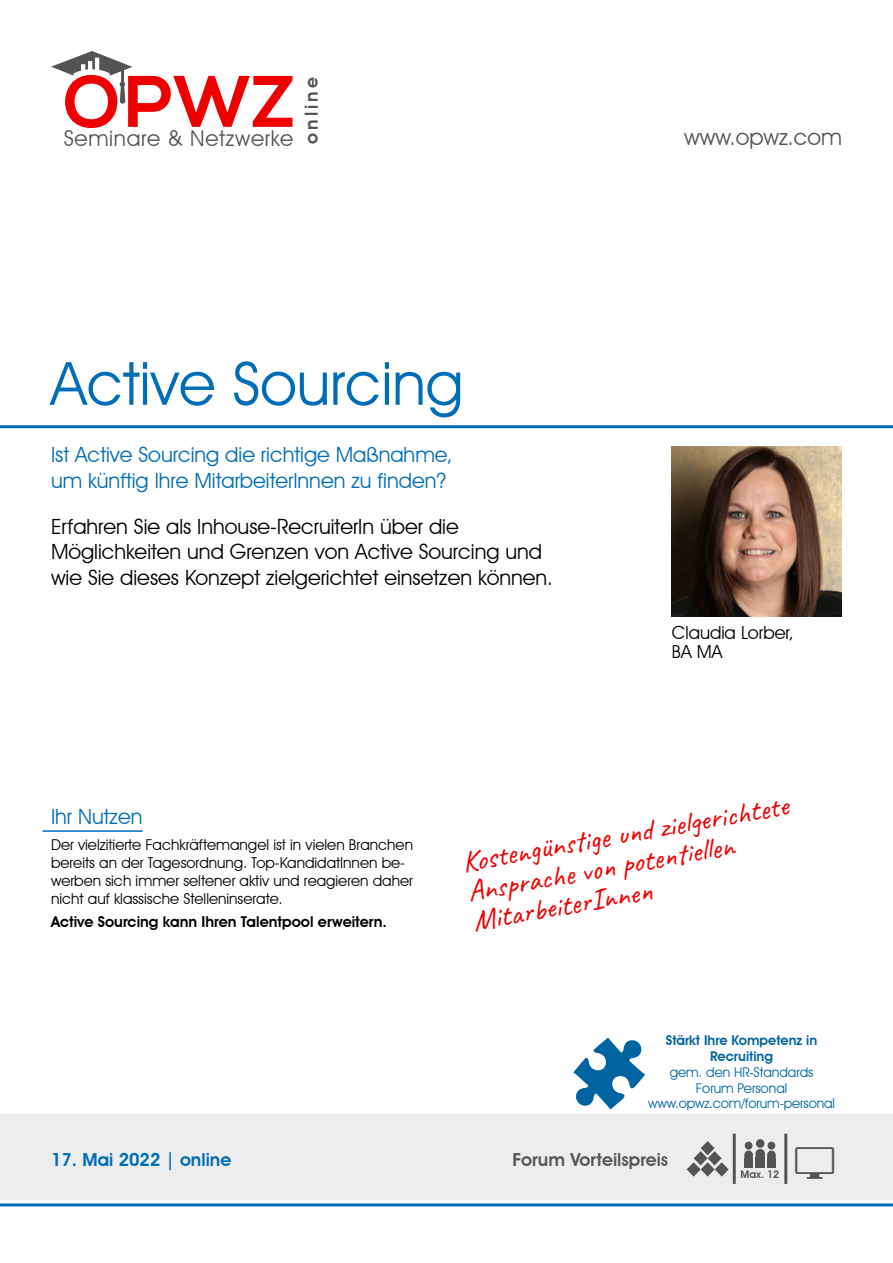
<style>
.page{position:relative;width:893px;height:1263px;background:#fff}
.page>*{position:absolute;margin:0;border:0;box-sizing:border-box;transform-origin:0 0}
.t1{font:700 72.75px "Nexa";color:#e00}
.t2{font:60px "Avant Garde IT Cby BT";color:#006db7}
.t3{font:30px/30px "Caveat";color:#e00}
.t4{font:22.5px "Avant Garde IT Cby BT";color:#545454}
.t5{font:21.75px "Avant Garde IT Cby BT";letter-spacing:.03em;color:#545454}
.t6{font:21px/25.2px "Avant Garde IT Cby BT";color:#000}
.t7{font:21px/25.2px "Avant Garde IT Cby BT";color:#006db7}
.t8{font:600 18px "Avant Garde IT Cby BT";color:#575756}
.t9{font:18px/19.5px "Avant Garde IT Cby BT";color:#000}
.t10{font:600 18px "Avant Garde IT Cby BT";color:#006db7}
.t11{font:600 18px "Avant Garde IT Cby BT";letter-spacing:.17em;color:#545454}
.t12{font:15px/18px "Avant Garde IT Cby BT";color:#000}
.t13{font:600 15px "Avant Garde IT Cby BT";color:#000}
.t14{font:13.5px/15.8px "Avant Garde IT Cby BT";color:#0064a0;text-align:center}
.t15{font:600 13.5px/15.8px "Avant Garde IT Cby BT";color:#0064a0;text-align:center}
.t16{font:600 10.5px "Avant Garde IT Cby BT";color:#545454}
</style>
<div class="page">
<hr style="left:0;top:425px;width:893px;height:3px;background:#006db7">
<hr style="left:0;top:1203px;width:893px;height:3px;background:#006db7">
<svg style="left:51px;top:51px;width:81px;height:53px"></svg>
<div style="left:0;top:1114px;width:497px;height:85px;background:#ededed"></div>
<div style="left:472px;top:1114px;width:421px;height:85px;background:#ededed"></div>
<hr style="left:733px;top:1134px;width:3px;height:50px;background:#545454">
<hr style="left:784px;top:1134px;width:3px;height:50px;background:#545454">
<svg style="left:687px;top:1141px;width:42px;height:35px"></svg>
<div style="left:744px;top:1150px;width:9px;height:18px;background:#545454;border-radius:4px"></div>
<div style="left:745px;top:1141px;width:7px;height:8px;background:#545454;border-radius:50%"></div>
<div style="left:744px;top:1159px;width:9px;height:9px;background:#545454"></div>
<div style="left:755px;top:1149px;width:10px;height:19px;background:#545454;border-radius:5px"></div>
<div style="left:756px;top:1139px;width:8px;height:9px;background:#545454;border-radius:50%"></div>
<div style="left:755px;top:1158px;width:10px;height:10px;background:#545454"></div>
<div style="left:767px;top:1150px;width:9px;height:18px;background:#545454;border-radius:4px"></div>
<div style="left:768px;top:1141px;width:7px;height:8px;background:#545454;border-radius:50%"></div>
<div style="left:767px;top:1159px;width:9px;height:9px;background:#545454"></div>
<hr style="left:43px;top:830px;width:100px;height:2px;background:#006db7">
<svg style="left:573px;top:1037px;width:72px;height:72px"></svg>
<img style="left:672px;top:446px;width:170px;height:171px">
<h1 class="t1" style="left:64px;top:60px;width:232px">OPWZ</h1>
<p class="t11" style="left:301px;top:144px;width:68px;rotate:-90deg">online</p>
<h3 class="t5" style="left:64px;top:125px;width:231px">Seminare &amp; Netzwerke</h3>
<h2 class="t2" style="left:51px;top:347px;width:414px">Active Sourcing</h2>
<h3 class="t7" style="left:51px;top:442px;width:403px">Ist Active Sourcing die richtige Maßnahme, um künftig Ihre MitarbeiterInnen zu finden?</h3>
<h3 class="t6" style="left:51px;top:514px;width:503px">Erfahren Sie als Inhouse-RecruiterIn über die<br>Möglichkeiten und Grenzen von Active Sourcing und wie Sie dieses Konzept zielgerichtet einsetzen können.</h3>
<h3 class="t4" style="left:684px;top:123px;width:159px">www.opwz.com</h3>
<p class="t9" style="left:672px;top:622px;width:123px">Claudia Lorber,<br>BA MA</p>
<h3 class="t7" style="left:51px;top:804px;width:93px">Ihr Nutzen</h3>
<p class="t12" style="left:51px;top:836px;width:364px">Der vielzitierte Fachkräftemangel ist in vielen Branchen bereits an der Tagesordnung. Top-KandidatInnen be&shy;werben sich immer seltener aktiv und reagieren daher nicht auf klassische Stelleninserate.</p>
<p class="t13" style="left:51px;top:912px;width:337px">Active Sourcing kann Ihren Talentpool erweitern.</p>
<h3 class="t3" style="left:460px;top:847px;width:332px;rotate:-10deg">Kostengünstige und zielgerichtete<br>Ansprache von potentiellen<br>MitarbeiterInnen</h3>
<p class="t15" style="left:666px;top:1032px;width:153px">Stärkt Ihre Kompetenz in<br>Recruiting</p>
<p class="t14" style="left:648px;top:1064px;width:188px">gem. den HR-Standards<br>Forum Personal www.opwz.com/forum-personal</p>
<p class="t10" style="left:51px;top:1148px;width:182px">17. Mai 2022 | online</p>
<p class="t8" style="left:513px;top:1148px;width:157px">Forum Vorteilspreis</p>
<p class="t16" style="left:741px;top:1168px;width:40px">Max. 12</p>
</div>
